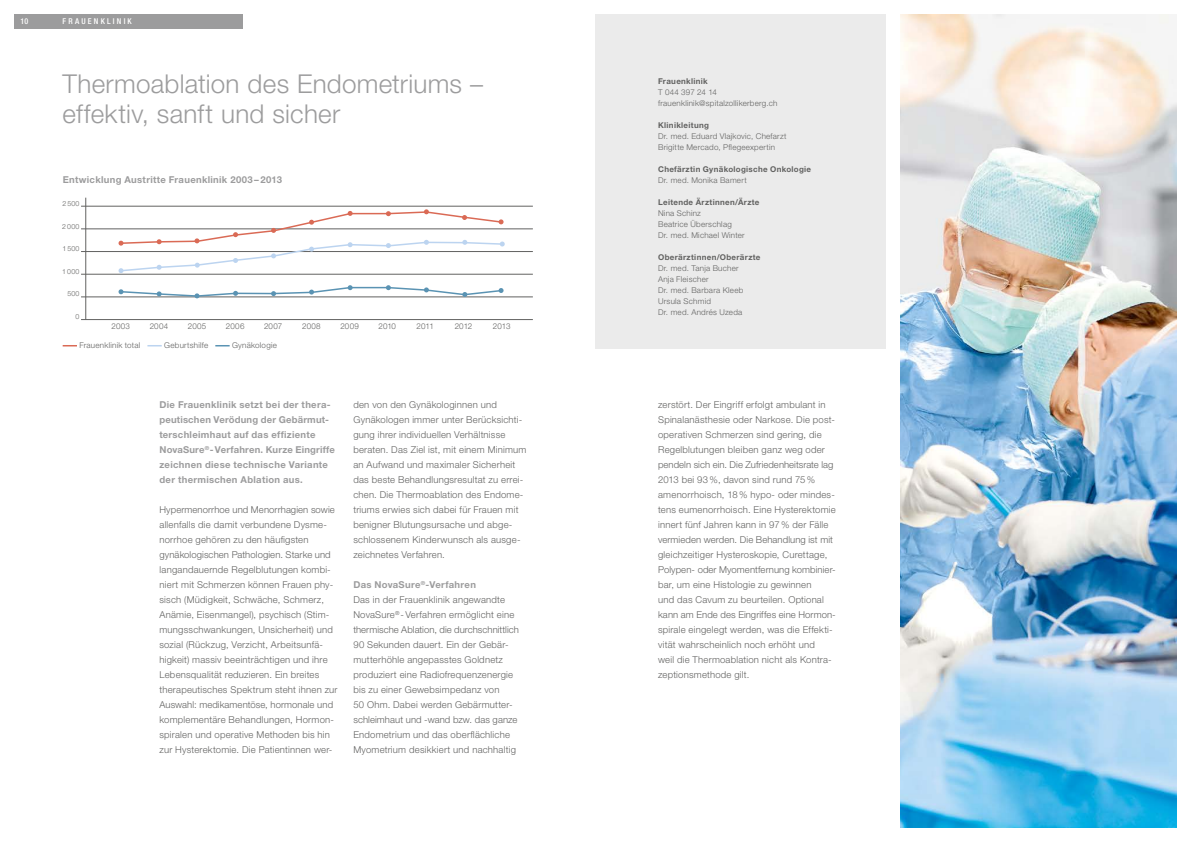
<style>
.page{position:relative;width:1191px;height:842px;background:#fff}
.page>*{position:absolute;margin:0;border:0;box-sizing:border-box;transform-origin:0 0}
.t1{font:300 26px/30px "Helvetica Neue";letter-spacing:.01em;color:#9c9c9d}
.t2{font:300 9.5px/15px "Helvetica Neue";letter-spacing:.025em;color:#626261}
.t3{font:700 9.5px/15px "Helvetica Neue";letter-spacing:.03em;color:#9c9c9d}
.t4{font:300 8px/11px "Helvetica Neue";letter-spacing:.03em;color:#626261}
.t5{font:700 8px "Helvetica Neue";letter-spacing:.04em;color:#626261}
.t6{font:500 condensed 8px "Helvetica Neue";letter-spacing:.27em;color:#fff}
.t7{font:300 7px "Helvetica Neue";letter-spacing:.05em;color:#626261}
.s1{font-weight:700;color:#9c9c9d}
</style>
<div class="page">
<div style="left:14px;top:14px;width:228px;height:14px;background:#9c9c9d"></div>
<img style="left:900px;top:14px;width:276px;height:814px">
<div style="left:595px;top:14px;width:291px;height:334px;background:#ebebeb"></div>
<hr style="left:81px;top:274px;width:452px;height:1px;background:#626261">
<hr style="left:81px;top:297px;width:452px;height:1px;background:#626261">
<hr style="left:81px;top:229px;width:452px;height:1px;background:#626261">
<hr style="left:81px;top:251px;width:452px;height:1px;background:#626261">
<hr style="left:81px;top:206px;width:452px;height:1px;background:#626261">
<hr style="left:86px;top:198px;width:1px;height:122px;background:#626261">
<hr style="left:81px;top:319px;width:452px;height:1px;background:#626261">
<svg style="left:63px;top:345px;width:14px;height:1px"></svg>
<svg style="left:147px;top:345px;width:15px;height:1px"></svg>
<svg style="left:215px;top:345px;width:15px;height:1px"></svg>
<svg style="left:118px;top:285px;width:385px;height:13px"></svg>
<svg style="left:118px;top:209px;width:387px;height:64px"></svg>
<p class="t6" style="left:21px;top:17px;width:9px">10</p>
<p class="t6" style="left:63px;top:17px;width:71px">FRAUENKLINIK</p>
<h1 class="t1" style="left:63px;top:68px;width:422px">Thermoablation des Endometriums – effektiv, sanft und sicher</h1>
<p class="t5" style="left:658px;top:77px;width:51px">Frauenklinik</p>
<p class="t4" style="left:658px;top:87px;width:121px">T 044 397 24 14 frauenklinik@spitalzollikerberg.ch</p>
<p class="t5" style="left:658px;top:121px;width:52px">Klinikleitung</p>
<p class="t4" style="left:658px;top:131px;width:130px">Dr. med. Eduard Vlajkovic, Chefarzt<br>Brigitte Mercado, Pflegeexpertin</p>
<p class="t5" style="left:658px;top:165px;width:155px">Chefärztin Gynäkologische Onkologie</p>
<p class="t4" style="left:658px;top:175px;width:90px">Dr. med. Monika Bamert</p>
<p class="t5" style="left:658px;top:198px;width:103px">Leitende Ärztinnen/Ärzte</p>
<p class="t4" style="left:658px;top:208px;width:88px">Nina Schinz<br>Beatrice Überschlag<br>Dr. med. Michael Winter</p>
<p class="t5" style="left:658px;top:253px;width:104px">Oberärztinnen/Oberärzte</p>
<p class="t4" style="left:658px;top:263px;width:87px">Dr. med. Tanja Bucher<br>Anja Fleischer<br>Dr. med. Barbara Kleeb<br>Ursula Schmid<br>Dr. med. Andrés Uzeda</p>
<p class="t3" style="left:63px;top:172px;width:221px">Entwicklung Austritte Frauenklinik 2003 – 2013</p>
<p class="t7" style="left:62px;top:199px;width:19px">2500</p>
<p class="t7" style="left:62px;top:222px;width:19px">2000</p>
<p class="t7" style="left:62px;top:244px;width:19px">1500</p>
<p class="t7" style="left:62px;top:267px;width:19px">1000</p>
<p class="t7" style="left:67px;top:290px;width:14px">500</p>
<p class="t7" style="left:76px;top:312px;width:5px">0</p>
<p class="t4" style="left:112px;top:321px;width:20px">2003</p>
<p class="t4" style="left:150px;top:321px;width:20px">2004</p>
<p class="t4" style="left:188px;top:321px;width:20px">2005</p>
<p class="t4" style="left:226px;top:321px;width:20px">2006</p>
<p class="t4" style="left:264px;top:321px;width:20px">2007</p>
<p class="t4" style="left:302px;top:321px;width:20px">2008</p>
<p class="t4" style="left:340px;top:321px;width:20px">2009</p>
<p class="t4" style="left:378px;top:321px;width:19px">2010</p>
<p class="t4" style="left:416px;top:321px;width:19px">2011</p>
<p class="t4" style="left:455px;top:321px;width:19px">2012</p>
<p class="t4" style="left:493px;top:321px;width:19px">2013</p>
<p class="t4" style="left:79px;top:340px;width:62px">Frauenklinik total</p>
<p class="t4" style="left:164px;top:340px;width:45px">Geburtshilfe</p>
<p class="t4" style="left:232px;top:340px;width:46px">Gynäkologie</p>
<p class="t3" style="left:159px;top:397px;width:177px">Die Frauenklinik setzt bei der thera&shy;peutischen Verödung der Gebärmut&shy;terschleimhaut auf das effiziente NovaSure<sup>®</sup>- Verfahren. Kurze Eingriffe zeichnen diese technische Variante der thermischen Ablation aus.</p>
<p class="t2" style="left:159px;top:502px;width:179px">Hypermenorrhoe und Menorrhagien sowie allenfalls die damit verbundene Dysme&shy;norrhoe gehören zu den häufigsten gynäkologischen Pathologien. Starke und langandauernde Regelblutungen kombi&shy;niert mit Schmerzen können Frauen phy&shy;sisch (Müdigkeit, Schwäche, Schmerz, Anämie, Eisenmangel), psychisch (Stim&shy;mungsschwankungen, Unsicherheit) und sozial (Rückzug, Verzicht, Arbeitsunfä&shy;higkeit) massiv beeinträchtigen und ihre Lebensqualität reduzieren. Ein breites therapeutisches Spektrum steht ihnen zur Auswahl: medikamentöse, hormonale und komplementäre Behandlungen, Hormon&shy;spiralen und operative Methoden bis hin zur Hysterektomie. Die Patientinnen wer-</p>
<p class="t2" style="left:353px;top:397px;width:174px">den von den Gynäkologinnen und Gynäkologen immer unter Berücksichti&shy;gung ihrer individuellen Verhältnisse beraten. Das Ziel ist, mit einem Minimum an Aufwand und maximaler Sicherheit das beste Behandlungsresultat zu errei&shy;chen. Die Thermoablation des Endome&shy;triums erwies sich dabei für Frauen mit benigner Blutungsursache und abge&shy;schlossenem Kinderwunsch als ausge&shy;zeichnetes Verfahren.</p>
<p class="t2" style="left:353px;top:577px;width:167px"><span class="s1">Das NovaSure</span><sup>®</sup><span class="s1">-Verfahren<br></span>Das in der Frauenklinik angewandte NovaSure<sup>®</sup> - Verfahren ermöglicht eine thermische Ablation, die durchschnittlich 90 Sekunden dauert. Ein der Gebär&shy;mutterhöhle angepasstes Goldnetz produziert eine Radiofrequenzenergie bis zu einer Gewebsimpedanz von<br>50 Ohm. Dabei werden Gebärmutter&shy;schleimhaut und -wand bzw. das ganze Endometrium und das oberflächliche Myometrium desikkiert und nachhaltig</p>
<p class="t2" style="left:658px;top:397px;width:179px">zerstört. Der Eingriff erfolgt ambulant in Spinalanästhesie oder Narkose. Die post&shy;operativen Schmerzen sind gering, die Regelblutungen bleiben ganz weg oder pendeln sich ein. Die Zufriedenheitsrate lag 2013 bei 93 %, davon sind rund 75 % amenorrhoisch, 18 % hypo- oder mindes&shy;tens eumenorrhoisch. Eine Hysterektomie innert fünf Jahren kann in 97 % der Fälle vermieden werden. Die Behandlung ist mit gleichzeitiger Hysteroskopie, Curettage, Polypen- oder Myomentfernung kombinier&shy;bar, um eine Histologie zu gewinnen<br>und das Cavum zu beurteilen. Optional kann am Ende des Eingriffes eine Hormon&shy;spirale eingelegt werden, was die Effekti&shy;vität wahrscheinlich noch erhöht und<br>weil die Thermoablation nicht als Kontra&shy;zeptionsmethode gilt.</p>
</div>
